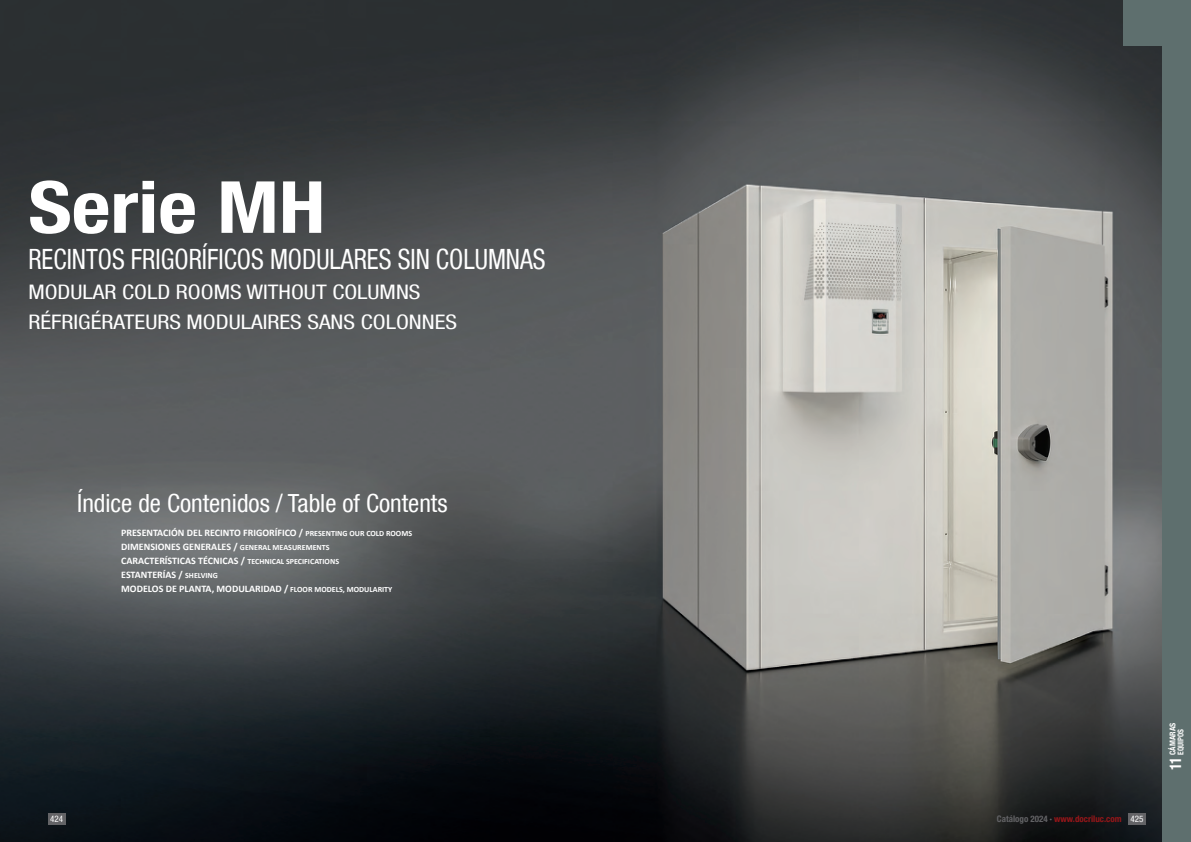
<style>
.page{position:relative;width:1191px;height:842px;background:#fff}
.page>*{position:absolute;margin:0;border:0;box-sizing:border-box;transform-origin:0 0}
.t1{font:700 condensed 72px "Helvetica Neue LT Com";color:#fff;scale:1.16 1}
.t2{font:condensed 27.9px "Helvetica Neue LT Com";color:#fff;scale:.91 1}
.t3{font:condensed 25px "Helvetica Neue LT Com";color:#fff}
.t4{font:condensed 20px/30px "Helvetica Neue LT Com";color:#fff;scale:1.16 1}
.caracterisitca{font:700 condensed 16px "Helvetica Neue LT Pro";color:#fff;scale:.9 1}
.t5{font:700 10px "Calibri";color:#fff}
.REGION{font:700 condensed 9px "Helvetica Neue LT Com";color:#961619}
.region{font:condensed 9px "Helvetica Neue LT Com";color:#fff}
.caracterisitca-2{font:700 condensed 8px "Helvetica Neue LT Pro";color:#fff}
.caracterisitca-3{font:700 condensed 8px "Helvetica Neue LT Pro";color:#fff;scale:.93 1}
.s1{font-size:8px}
.s2{color:#636366}
</style>
<div class="page">
<img style="left:0;top:0;width:1162px;height:842px">
<div style="left:1123px;top:0;width:39px;height:45px;background:#5e6f6e"></div>
<div style="left:1162px;top:0;width:29px;height:842px;background:#5e6f6e"></div>
<div style="left:1128px;top:814px;width:17px;height:11px;background:#636366"></div>
<div style="left:48px;top:814px;width:17px;height:11px;background:#636366"></div>
<p class="t1" style="left:28px;top:164px;width:257px">Serie MH</p>
<p class="t2" style="left:28px;top:243px;width:570px">RECINTOS FRIGORÍFICOS MODULARES SIN COLUMNAS</p>
<p class="t4" style="left:28px;top:277px;width:371px">MODULAR COLD ROOMS WITHOUT COLUMNS<br>RÉFRIGÉRATEURS MODULAIRES SANS COLONNES</p>
<p class="t3" style="left:77px;top:489px;width:372px">Índice de Contenidos / Table of Contents</p>
<p class="t5" style="left:121px;top:526px;width:292px">PRESENTACIÓN DEL RECINTO FRIGORÍFICO / <span class="s1">PRESENTING OUR COLD ROOMS</span></p>
<p class="t5" style="left:121px;top:540px;width:210px">DIMENSIONES GENERALES / <span class="s1">GENERAL MEASUREMENTS</span></p>
<p class="t5" style="left:121px;top:554px;width:219px">CARACTERÍSTICAS TÉCNICAS / <span class="s1">TECHNICAL SPECIFICATIONS</span></p>
<p class="t5" style="left:121px;top:568px;width:98px">ESTANTERÍAS / <span class="s1">SHELVING</span></p>
<p class="t5" style="left:121px;top:582px;width:273px">MODELOS DE PLANTA, MODULARIDAD / <span class="s1">FLOOR MODELS, MODULARITY</span></p>
<p class="region" style="left:50px;top:813px;width:14px">424</p>
<p class="REGION" style="left:997px;top:813px;width:126px"><span class="s2">Catálogo 2024 ·</span> www.docriluc.com</p>
<p class="region" style="left:1130px;top:813px;width:14px">425</p>
<p class="caracterisitca-2" style="left:1167px;top:755px;width:34px;rotate:-90deg">CÁMARAS</p>
<p class="caracterisitca-3" style="left:1175px;top:755px;width:29px;rotate:-90deg">EQUIPOS</p>
<p class="caracterisitca" style="left:1165px;top:769px;width:15px;rotate:-90deg">11</p>
</div>
